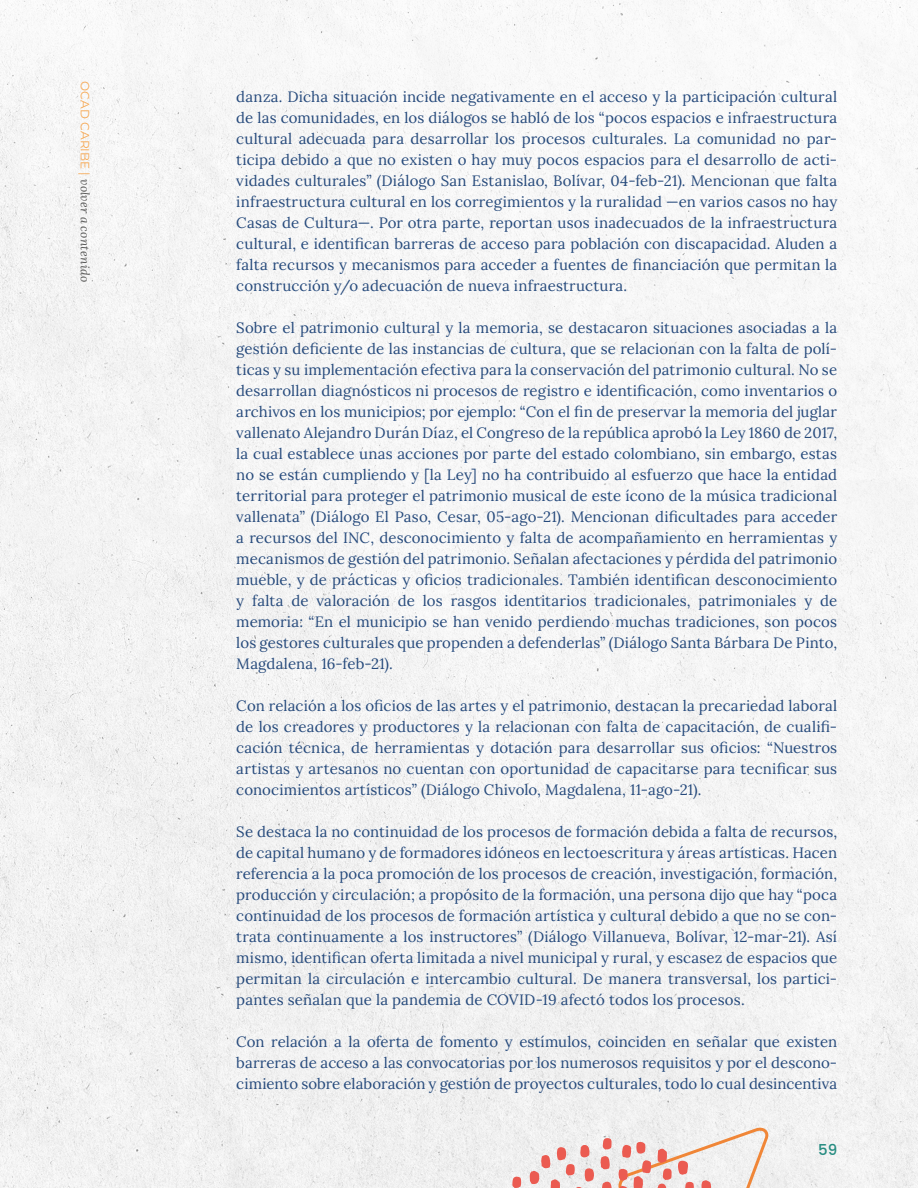
<style>
.page{position:relative;width:918px;height:1188px;background:#fff}
.page>*{position:absolute;margin:0;border:0;box-sizing:border-box;transform-origin:0 0}
.t1{font:15px/21px "Lora";letter-spacing:.01em;color:#264a7c;text-align:justify}
.t2{font:500 15px "Poppins";color:#268c81}
.t3{font:italic 12px "Lora";letter-spacing:.02em;color:#575756}
.s1{font-family:"Montserrat";font-style:normal;color:#f6a751}
</style>
<div class="page">
<img style="left:0;top:0;width:918px;height:1188px">
<svg style="left:602px;top:1182px;width:10px;height:6px"></svg>
<svg style="left:600px;top:1156px;width:10px;height:13px"></svg>
<svg style="left:603px;top:1138px;width:9px;height:12px"></svg>
<svg style="left:512px;top:1177px;width:9px;height:11px"></svg>
<svg style="left:529px;top:1144px;width:65px;height:44px"></svg>
<svg style="left:618px;top:1127px;width:155px;height:61px"></svg>
<p class="t3" style="left:93px;top:81px;width:203px;rotate:90deg"><span class="s1">OCAD CARIBE |</span> volver a contenido</p>
<p class="t1" style="left:236px;top:85px;width:602px">danza. Dicha situación incide negativamente en el acceso y la participación cultural de las comunidades, en los diálogos se habló de los “pocos espacios e infraestructura cultural adecuada para desarrollar los procesos culturales. La comunidad no par&shy;ticipa debido a que no existen o hay muy pocos espacios para el desarrollo de acti&shy;vidades culturales” (Diálogo San Estanislao, Bolívar, 04-feb-21). Mencionan que falta infraestructura cultural en los corregimientos y la ruralidad —en varios casos no hay Casas de Cultura—. Por otra parte, reportan usos inadecuados de la infraestructura cultural, e identifican barreras de acceso para población con discapacidad. Aluden a falta recursos y mecanismos para acceder a fuentes de financiación que permitan la construcción y/o adecuación de nueva infraestructura.</p>
<p class="t1" style="left:236px;top:316px;width:602px">Sobre el patrimonio cultural y la memoria, se destacaron situaciones asociadas a la gestión deficiente de las instancias de cultura, que se relacionan con la falta de polí&shy;ticas y su implementación efectiva para la conservación del patrimonio cultural. No se desarrollan diagnósticos ni procesos de registro e identificación, como inventarios o archivos en los municipios; por ejemplo: “Con el fin de preservar la memoria del juglar vallenato Alejandro Durán Díaz, el Congreso de la república aprobó la Ley 1860 de 2017, la cual establece unas acciones por parte del estado colombiano, sin embargo, estas no se están cumpliendo y [la Ley] no ha contribuido al esfuerzo que hace la entidad territorial para proteger el patrimonio musical de este ícono de la música tradicional vallenata” (Diálogo El Paso, Cesar, 05-ago-21). Mencionan dificultades para acceder a recursos del INC, desconocimiento y falta de acompañamiento en herramientas y mecanismos de gestión del patrimonio. Señalan afectaciones y pérdida del patrimonio mueble, y de prácticas y oficios tradicionales. También identifican desconocimiento y falta de valoración de los rasgos identitarios tradicionales, patrimoniales y de memoria: “En el municipio se han venido perdiendo muchas tradiciones, son pocos los gestores culturales que propenden a defenderlas” (Diálogo Santa Bárbara De Pinto, Magdalena, 16-feb-21).</p>
<p class="t1" style="left:236px;top:694px;width:602px">Con relación a los oficios de las artes y el patrimonio, destacan la precariedad laboral de los creadores y productores y la relacionan con falta de capacitación, de cualifi&shy;cación técnica, de herramientas y dotación para desarrollar sus oficios: “Nuestros artistas y artesanos no cuentan con oportunidad de capacitarse para tecnificar sus conocimientos artísticos” (Diálogo Chivolo, Magdalena, 11-ago-21).</p>
<p class="t1" style="left:236px;top:820px;width:602px">Se destaca la no continuidad de los procesos de formación debida a falta de recursos, de capital humano y de formadores idóneos en lectoescritura y áreas artísticas. Hacen referencia a la poca promoción de los procesos de creación, investigación, formación, producción y circulación; a propósito de la formación, una persona dijo que hay “poca continuidad de los procesos de formación artística y cultural debido a que no se con&shy;trata continuamente a los instructores” (Diálogo Villanueva, Bolívar, 12-mar-21). Así mismo, identifican oferta limitada a nivel municipal y rural, y escasez de espacios que permitan la circulación e intercambio cultural. De manera transversal, los partici&shy;pantes señalan que la pandemia de COVID-19 afectó todos los procesos.</p>
<p class="t1" style="left:236px;top:1030px;width:602px">Con relación a la oferta de fomento y estímulos, coinciden en señalar que existen barreras de acceso a las convocatorias por los numerosos requisitos y por el descono&shy;cimiento sobre elaboración y gestión de proyectos culturales, todo lo cual desincentiva</p>
<p class="t2" style="left:818px;top:1142px;width:21px">59</p>
</div>
